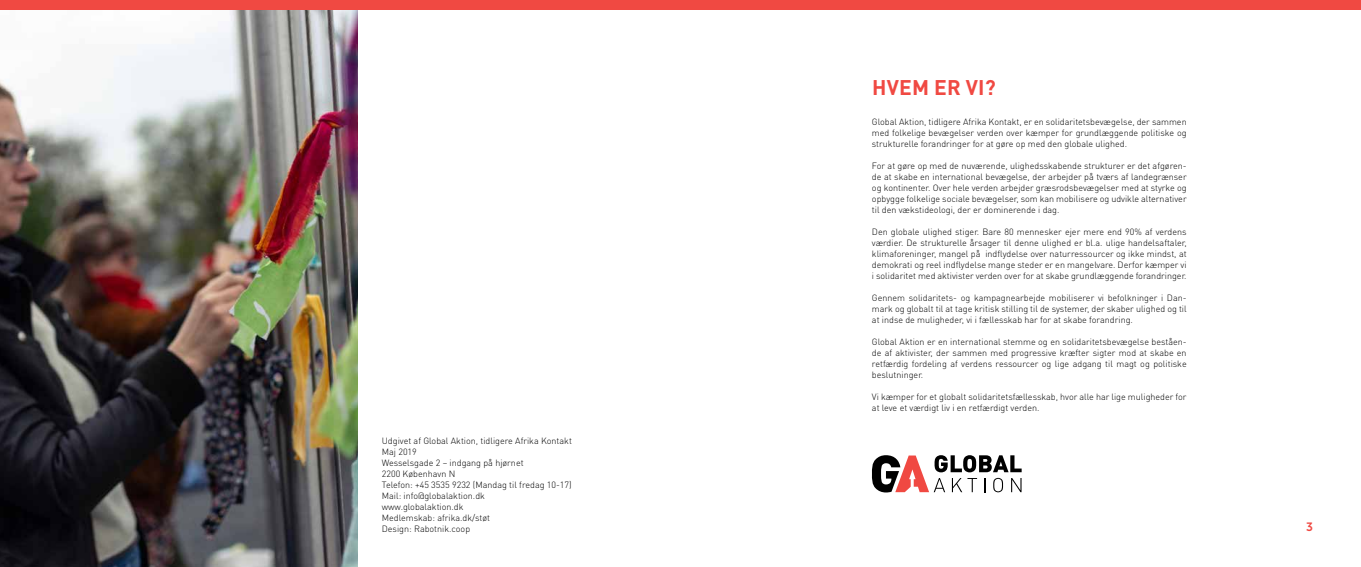
<style>
.page{position:relative;width:1361px;height:567px;background:#fff}
.page>*{position:absolute;margin:0;border:0;box-sizing:border-box;transform-origin:0 0}
.t1{font:700 21px "DIN Pro";letter-spacing:.01em;color:#f04942}
.t2{font:12px "Museo Sans 700";color:#f04942}
.t3{font:300 9px/11px "DIN Pro";color:#000;text-align:justify}
</style>
<div class="page">
<svg style="left:872px;top:455px;width:149px;height:37px"></svg>
<img style="left:0;top:10px;width:357px;height:557px">
<div style="left:0;top:0;width:1361px;height:10px;background:#f04942"></div>
<p class="t3" style="left:382px;top:435px;width:192px;text-align:left">Udgivet af Global Aktion, tidligere Afrika Kontakt<br>Maj 2019<br>Wesselsgade 2 – indgang på hjørnet<br>2200 København N<br>Telefon: +45 3535 9232 (Mandag til fredag 10-17)<br>Mail: info@globalaktion.dk<br>www.globalaktion.dk<br>Medlemskab: afrika.dk/støt<br>Design: Rabotnik.coop</p>
<h1 class="t1" style="left:872px;top:73px;width:125px">HVEM ER VI?</h1>
<p class="t3" style="left:872px;top:116px;width:316px">Global Aktion, tidligere Afrika Kontakt, er en solidaritetsbevægelse, der sammen med folkelige bevægelser verden over kæmper for grundlæggende politiske og strukturelle forandringer for at gøre op med den globale ulighed.</p>
<p class="t3" style="left:872px;top:160px;width:316px">For at gøre op med de nuværende, ulighedsskabende strukturer er det afgøren&shy;de at skabe en international bevægelse, der arbejder på tværs af landegrænser og kontinenter. Over hele verden arbejder græsrodsbevægelser med at styrke og opbygge folkelige sociale bevægelser, som kan mobilisere og udvikle alternativer til den vækstideologi, der er dominerende i dag.</p>
<p class="t3" style="left:872px;top:226px;width:316px">Den globale ulighed stiger. Bare 80 mennesker ejer mere end 90% af verdens værdier. De strukturelle årsager til denne ulighed er bl.a. ulige handelsaftaler, klimaforeninger, mangel på indflydelse over naturressourcer og ikke mindst, at demokrati og reel indflydelse mange steder er en mangelvare. Derfor kæmper vi i solidaritet med aktivister verden over for at skabe grundlæggende forandringer.</p>
<p class="t3" style="left:872px;top:292px;width:316px">Gennem solidaritets- og kampagnearbejde mobiliserer vi befolkninger i Dan&shy;mark og globalt til at tage kritisk stilling til de systemer, der skaber ulighed og til at indse de muligheder, vi i fællesskab har for at skabe forandring.</p>
<p class="t3" style="left:872px;top:336px;width:316px">Global Aktion er en international stemme og en solidaritetsbevægelse beståen&shy;de af aktivister, der sammen med progressive kræfter sigter mod at skabe en retfærdig fordeling af verdens ressourcer og lige adgang til magt og politiske beslutninger.</p>
<p class="t3" style="left:872px;top:391px;width:316px">Vi kæmper for et globalt solidaritetsfællesskab, hvor alle har lige muligheder for at leve et værdigt liv i en retfærdigt verden.</p>
<h2 class="t2" style="left:1306px;top:520px;width:8px">3</h2>
</div>
